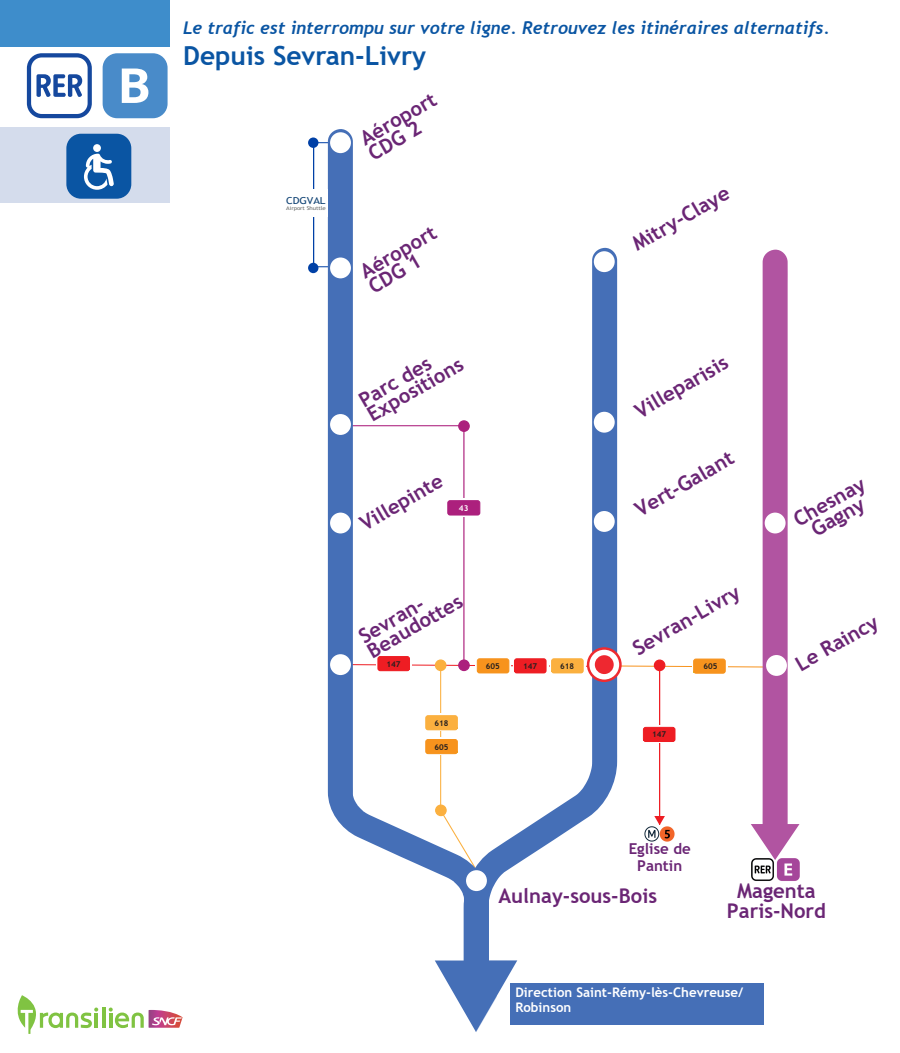
<style>
.page{position:relative;width:900px;height:1053px;background:#fff}
.page>*{position:absolute;margin:0;border:0;box-sizing:border-box;transform-origin:0 0}
.t1{font:700 26.25px "Trebuchet MS";color:#0a55a3}
.t2{font:700 20.38px/16.9px "Trebuchet MS";color:#6b2675;text-align:center}
.t3{font:700 20.25px/16.9px "Trebuchet MS";color:#6b2675}
.t4{font:italic 700 17.5px "Trebuchet";color:#0a55a3}
.t5{font:700 15px/16.9px "Trebuchet MS";color:#6b2675;text-align:center}
.t6{font:700 13.25px/14.9px "Trebuchet MS";color:#fff}
.t7{font:9.62px "Trebuchet MS";letter-spacing:-.01em;color:#134576;scale:1.16 1}
.t8{font:700 8.12px "Trebuchet MS";color:#fff}
.t9{font:700 8px "Trebuchet MS";color:#231f20}
.t10{font:5.25px "Trebuchet MS";letter-spacing:-.01em;color:#666968;scale:1.16 1}
</style>
<div class="page">
<img style="left:751px;top:860px;width:49px;height:21px">
<div style="left:1px;top:0;width:169px;height:46px;background:#3e8dcb"></div>
<div style="left:1px;top:127px;width:169px;height:76px;background:#d4dcec"></div>
<svg style="left:27px;top:53px;width:65px;height:65px"></svg>
<div style="left:103px;top:53px;width:65px;height:65px;background:#498bc9;border-radius:15px"></div>
<svg style="left:122px;top:68px;width:26px;height:35px"></svg>
<div style="left:66px;top:134px;width:65px;height:65px;background:#0a55a3;border-radius:15px"></div>
<svg style="left:84px;top:144px;width:30px;height:46px"></svg>
<div style="left:510px;top:982px;width:254px;height:42px;background:#456fb7"></div>
<svg style="left:328px;top:129px;width:136px;height:831px"></svg>
<hr style="left:313px;top:140px;width:1px;height:127px;background:#0040a6">
<div style="left:281px;top:190px;width:47px;height:27px;background:#fff"></div>
<div style="left:308px;top:137px;width:10px;height:11px;background:#0040a6;border-radius:50%"></div>
<div style="left:308px;top:263px;width:10px;height:10px;background:#0040a6;border-radius:50%"></div>
<div style="left:459px;top:421px;width:10px;height:10px;background:#ac207d;border-radius:50%"></div>
<div style="left:458px;top:420px;width:12px;height:12px;border:1px solid #ac207d;border-radius:50%"></div>
<div style="left:435px;top:660px;width:11px;height:10px;background:#fbb03f;border-radius:50%"></div>
<div style="left:435px;top:659px;width:11px;height:12px;border:1px solid #fbb03f;border-radius:50%"></div>
<div style="left:459px;top:660px;width:10px;height:10px;background:#ac207d;border-radius:50%"></div>
<div style="left:458px;top:659px;width:12px;height:12px;border:1px solid #ac207d;border-radius:50%"></div>
<hr style="left:440px;top:666px;width:1px;height:144px;background:#fbb03f">
<svg style="left:446px;top:499px;width:18px;height:18px"></svg>
<div style="left:448px;top:500px;width:32px;height:15px;background:#ac207d;border-radius:2px"></div>
<div style="left:447px;top:500px;width:33px;height:15px;border:1px solid #ac207d;border-radius:2px"></div>
<svg style="left:464px;top:247px;width:153px;height:736px"></svg>
<svg style="left:588px;top:648px;width:32px;height:32px"></svg>
<div style="left:587px;top:647px;width:35px;height:35px;border:2px solid #ee2b30;border-radius:50%"></div>
<div style="left:595px;top:655px;width:19px;height:19px;background:#ee2830;border-radius:50%"></div>
<svg style="left:435px;top:960px;width:82px;height:71px"></svg>
<div style="left:330px;top:257px;width:21px;height:21px;background:#fff;border-radius:50%"></div>
<div style="left:330px;top:132px;width:21px;height:21px;background:#fff;border-radius:50%"></div>
<div style="left:594px;top:511px;width:21px;height:21px;background:#fff;border-radius:50%"></div>
<div style="left:594px;top:412px;width:21px;height:20px;background:#fff;border-radius:50%"></div>
<div style="left:594px;top:251px;width:21px;height:21px;background:#fff;border-radius:50%"></div>
<div style="left:466px;top:870px;width:21px;height:21px;background:#fff;border-radius:50%"></div>
<div style="left:330px;top:654px;width:21px;height:21px;background:#fff;border-radius:50%"></div>
<div style="left:330px;top:512px;width:21px;height:21px;background:#fff;border-radius:50%"></div>
<div style="left:330px;top:414px;width:21px;height:21px;background:#fff;border-radius:50%"></div>
<svg style="left:550px;top:656px;width:35px;height:18px"></svg>
<div style="left:551px;top:658px;width:32px;height:15px;background:#fbb03f;border-radius:2px"></div>
<div style="left:551px;top:658px;width:32px;height:15px;border:1px solid #fbb03f;border-radius:2px"></div>
<div style="left:377px;top:654px;width:35px;height:18px;background:#fff"></div>
<div style="left:378px;top:656px;width:31px;height:14px;background:#ee1d23;border-radius:2px"></div>
<div style="left:378px;top:656px;width:32px;height:15px;border:1px solid #ee1d23;border-radius:2px"></div>
<svg style="left:513px;top:656px;width:35px;height:18px"></svg>
<div style="left:514px;top:658px;width:32px;height:15px;background:#ee1d23;border-radius:2px"></div>
<div style="left:514px;top:658px;width:32px;height:15px;border:1px solid #ee1d23;border-radius:2px"></div>
<svg style="left:424px;top:737px;width:35px;height:17px"></svg>
<hr style="left:426px;top:751px;width:31px;height:2px;background:#cec82e">
<div style="left:426px;top:739px;width:31px;height:14px;background:#f7931d;border-radius:2px"></div>
<div style="left:425px;top:739px;width:32px;height:14px;border:1px solid #f7931d;border-radius:2px"></div>
<svg style="left:424px;top:713px;width:35px;height:18px"></svg>
<div style="left:426px;top:715px;width:31px;height:14px;background:#fbb03f;border-radius:2px"></div>
<div style="left:425px;top:715px;width:32px;height:15px;border:1px solid #fbb03f;border-radius:2px"></div>
<hr style="left:102px;top:1007px;width:3px;height:20px;background:#80c342">
<svg style="left:17px;top:995px;width:81px;height:38px"></svg>
<svg style="left:109px;top:1007px;width:74px;height:20px"></svg>
<svg style="left:610px;top:249px;width:189px;height:611px"></svg>
<img style="left:644px;top:825px;width:31px;height:17px">
<svg style="left:642px;top:725px;width:35px;height:17px"></svg>
<div style="left:643px;top:727px;width:32px;height:14px;background:#ee1d23;border-radius:2px"></div>
<div style="left:643px;top:727px;width:32px;height:14px;border:1px solid #ee1d23;border-radius:2px"></div>
<svg style="left:476px;top:656px;width:35px;height:18px"></svg>
<div style="left:477px;top:658px;width:32px;height:15px;background:#f7931d;border-radius:2px"></div>
<div style="left:477px;top:658px;width:32px;height:15px;border:1px solid #f7931d;border-radius:2px"></div>
<div style="left:436px;top:805px;width:10px;height:10px;background:#fbb03f;border-radius:50%"></div>
<div style="left:435px;top:804px;width:12px;height:12px;border:1px solid #fbb03f;border-radius:50%"></div>
<p class="t4" style="left:183px;top:16px;width:648px">Le trafic est interrompu sur votre ligne. Retrouvez les itinéraires alternatifs.</p>
<p class="t1" style="left:183px;top:39px;width:245px">Depuis Sevran-Livry</p>
<p class="t7" style="left:286px;top:194px;width:35px">CDGVAL</p>
<p class="t10" style="left:286px;top:205px;width:36px">Airport Shuttle</p>
<p class="t3" style="left:357px;top:132px;width:86px;rotate:-30deg">Aéroport<br>CDG 2</p>
<p class="t3" style="left:357px;top:265px;width:86px;rotate:-30deg">Aéroport<br>CDG 1</p>
<p class="t3" style="left:356px;top:394px;width:109px;rotate:-30deg">Parc des<br>Expositions</p>
<p class="t3" style="left:357px;top:517px;width:93px;rotate:-30deg">Villepinte</p>
<p class="t8" style="left:459px;top:503px;width:11px">43</p>
<p class="t3" style="left:356px;top:630px;width:108px;rotate:-30deg">Sevran-<br>Beaudottes</p>
<p class="t9" style="left:386px;top:658px;width:16px">147</p>
<p class="t9" style="left:523px;top:661px;width:16px">147</p>
<p class="t9" style="left:560px;top:661px;width:16px">618</p>
<p class="t9" style="left:486px;top:661px;width:16px">605</p>
<p class="t9" style="left:434px;top:718px;width:16px">618</p>
<p class="t9" style="left:434px;top:741px;width:16px">605</p>
<p class="t2" style="left:630px;top:238px;width:110px;rotate:-30deg">Mitry-Claye</p>
<p class="t2" style="left:632px;top:405px;width:105px;rotate:-30deg">Villeparisis</p>
<p class="t2" style="left:632px;top:503px;width:112px;rotate:-30deg">Vert-Galant</p>
<p class="t2" style="left:630px;top:642px;width:121px;rotate:-30deg">Sevran-Livry</p>
<p class="t9" style="left:652px;top:729px;width:16px">147</p>
<p class="t9" style="left:703px;top:661px;width:16px">605</p>
<p class="t2" style="left:791px;top:514px;width:80px;rotate:-30deg">Chesnay<br>Gagny</p>
<p class="t2" style="left:793px;top:658px;width:93px;rotate:-30deg">Le Raincy</p>
<p class="t5" style="left:629px;top:840px;width:63px">Eglise de<br>Pantin</p>
<p class="t3" style="left:498px;top:886px;width:160px">Aulnay-sous-Bois</p>
<p class="t3" style="left:727px;top:880px;width:101px;line-height:20px;text-align:center">Magenta<br>Paris-Nord</p>
<p class="t6" style="left:515px;top:984px;width:229px">Direction Saint-Rémy-lès-Chevreuse/<br>Robinson</p>
</div>
